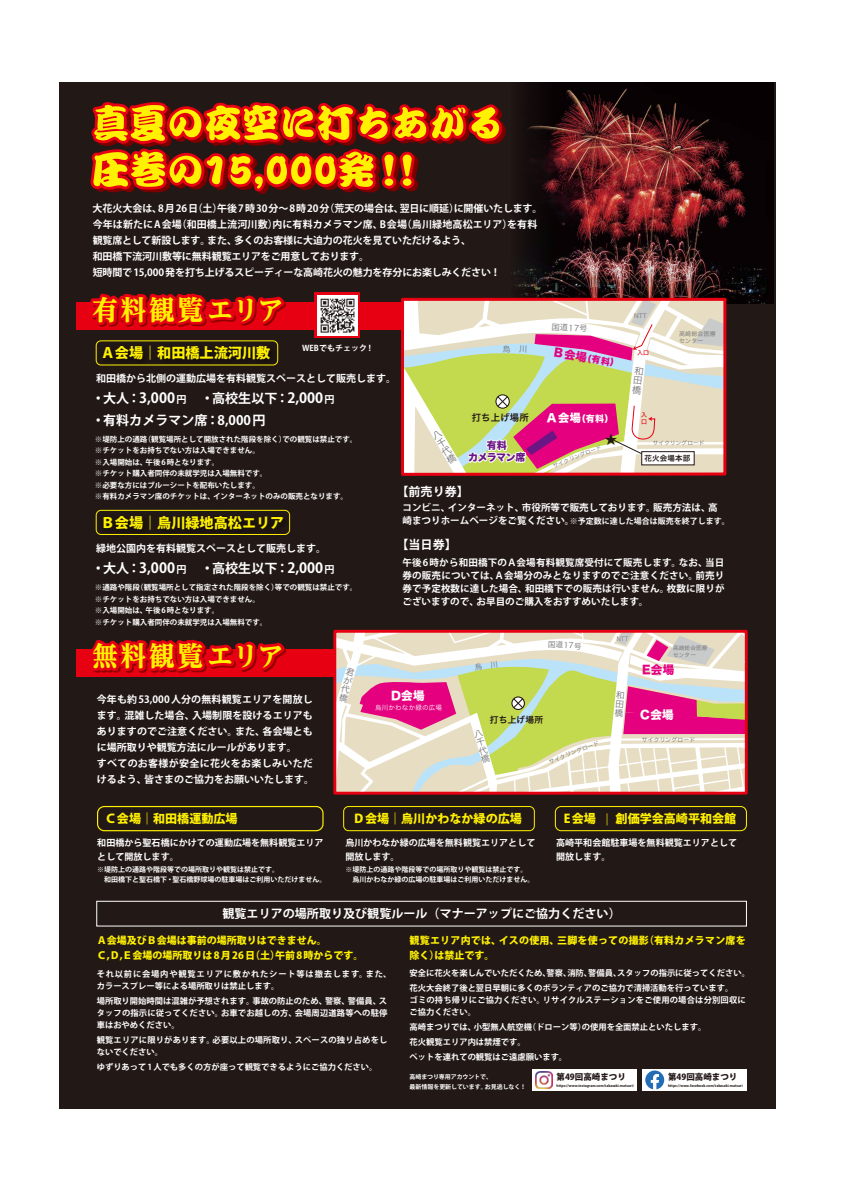
<style>
.page{position:relative;width:842px;height:1191px;background:#fff}
.page>*{position:absolute;margin:0;border:0;box-sizing:border-box;transform-origin:0 0}
.t1{font:800 27px "UD Reimin Pro";letter-spacing:.12em;color:#fff100;scale:.94 1}
.t2{font:800 14.1px "Koz Go Pro";color:#fff100}
.t3{font:700 13.1px/21.1px "Koz Go Pro";color:#fff}
.t4{font:500 12.4px "Jun 34 Pro";color:#221815}
.t5{font:700 12.1px "Koz Go Pro";color:#fff}
.t6{font:800 12.1px "Koz Go Pro";color:#fff100}
.t7{font:11.6px "Hira Kaku Std N W8";letter-spacing:.025em;color:#fff}
.t8{font:11.6px "Hira Kaku Std N W8";color:#e4007f}
.t9{font:700 10px/16px "Koz Go Pro";color:#fff}
.t10{font:800 10px/15px "Koz Go Pro";color:#fff100}
.t11{font:800 10px/15px "Koz Go Pro";letter-spacing:.02em;color:#fff100}
.t12{font:10px/12px "Hira Kaku Std N W8";letter-spacing:-.06em;color:#6b1685;text-align:center}
.t13{font:700 9.6px/13.1px "Koz Go Pro";color:#fff;text-align:justify}
.t14{font:9.3px "Hira Kaku Pro W6";letter-spacing:.025em;color:#221815}
.t15{font:9.3px/9.3px "Hira Kaku Pro W3";color:#727171;text-align:justify}
.t16{font:700 9.1px/14px "Koz Go Pro";color:#fff}
.t17{font:9px "Hira Kaku Std N W8";color:#e4007f}
.t18{font:9px "Hira Kaku Std N W8";color:#fff}
.t19{font:8.8px/8.8px "Hira Kaku Pro W3";color:#727171;text-align:justify}
.t20{font:8.7px "Hira Kaku Pro W6";letter-spacing:.025em;color:#221815}
.t21{font:800 8.5px "Koz Go Pro";color:#221815}
.t22{font:700 8.3px/12px "Koz Go Pro";color:#fff}
.t23{font:700 8.3px/12px "Koz Go Pro";letter-spacing:.095em;color:#fff}
.t24{font:700 8.3px/12px "Koz Go Pro";letter-spacing:.02em;color:#fff}
.t25{font:8.2px "Hira Kaku Pro W3";color:#727171}
.t26{font:700 8px "Koz Go Pro";color:#fff}
.t27{font:7.7px "Hira Kaku Pro W3";color:#727171}
.t28{font:700 7.5px/11.5px "Koz Go Pro";color:#fff}
.t29{font:7.5px "Hira Kaku Pro W6";letter-spacing:.025em;color:#221815}
.t30{font:700 7px/10px "Koz Go Pro";color:#fff}
.t31{font:6.6px "Hira Kaku Std N W3";letter-spacing:.025em;color:#fff}
.t32{font:700 6px/9.5px "Koz Go Pro";letter-spacing:-.015em;color:#fff}
.t33{font:6px/7.3px "Hira Kaku Pro W3";letter-spacing:.025em;color:#727171}
.t34{font:6px/6.1px "Hira Kaku Std N W5";color:#e60012}
.t35{font:5.8px "Hira Kaku Pro W3";letter-spacing:.025em;color:#717071}
.t36{font:5.6px "Hira Kaku Pro W3";letter-spacing:.025em;color:#717071}
.t37{font:5.6px/6.8px "Hira Kaku Pro W3";letter-spacing:.025em;color:#727171}
.t38{font:700 3.6px "Koz Go Pro";color:#221815}
.s1{font-size:11.2px}
.s2{font-size:14.1px}
.s3{font-size:10.1px}
.s4{font-size:9.6px}
</style>
<div class="page">
<div style="left:59px;top:82px;width:716px;height:1026px;background:#221815"></div>
<div style="left:76px;top:649px;width:334px;height:28px;background:#e60012"></div>
<img style="left:725px;top:83px;width:51px;height:226px">
<svg style="left:92px;top:640px;width:194px;height:33px"></svg>
<div style="left:97px;top:806px;width:227px;height:25px;border:1px solid #fff100;border-radius:7px"></div>
<div style="left:343px;top:806px;width:192px;height:25px;border:1px solid #fff100;border-radius:5px"></div>
<div style="left:555px;top:806px;width:192px;height:25px;border:1px solid #fff100;border-radius:6px"></div>
<div style="left:96px;top:901px;width:651px;height:25px;border:1px solid #fff"></div>
<div style="left:642px;top:1069px;width:104px;height:21px;background:#fff"></div>
<svg style="left:645px;top:1070px;width:19px;height:19px"></svg>
<div style="left:532px;top:1069px;width:104px;height:21px;background:#fff"></div>
<div style="left:333px;top:630px;width:415px;height:164px;border:3px solid #e60012"></div>
<svg style="left:401px;top:296px;width:327px;height:180px;background:#b30512"></svg>
<img style="left:95px;top:509px;width:196px;height:26px">
<div style="left:96px;top:510px;width:194px;height:25px;border:1px solid #fff100;border-radius:5px"></div>
<img style="left:535px;top:1071px;width:18px;height:17px">
<svg style="left:335px;top:631px;width:411px;height:162px;background:#e0c5b3"></svg>
<svg style="left:87px;top:82px;width:638px;height:391px"></svg>
<p class="t9" style="left:93px;top:201px;width:451px">大花火大会は、8月26日（土）午後7時30分～8時20分（荒天の場合は、翌日に順延）に開催いたします。今年は新たにA会場（和田橋上流河川敷）内に有料カメラマン席、B会場（烏川緑地高松エリア）を有料観覧席として新設します。また、多くのお客様に大迫力の花火を見ていただけるよう、<br>和田橋下流河川敷等に無料観覧エリアをご用意しております。<br>短時間で15,000発を打ち上げるスピーディーな高崎花火の魅力を存分にお楽しみください！</p>
<h1 class="t1" style="left:93px;top:287px;width:205px">有料観覧エリア</h1>
<h2 class="t2" style="left:101px;top:344px;width:171px">Ａ会場｜和田橋上流河川敷</h2>
<p class="t26" style="left:302px;top:343px;width:73px">WEBでもチェック！</p>
<p class="t9" style="left:96px;top:371px;width:302px">和田橋から北側の運動広場を有料観覧スペースとして販売します。</p>
<p class="t25" style="left:502px;top:341px;width:27px">烏　川</p>
<p class="t25" style="left:552px;top:319px;width:38px;rotate:3deg">国道17号</p>
<p class="t17" style="left:555px;top:347px;width:67px;rotate:10deg"><span class="s1">B会場</span>（有料）</p>
<p class="t33" style="left:634px;top:311px;width:14px">NTT</p>
<p class="t34" style="left:637px;top:350px;width:14px">入口</p>
<p class="t33" style="left:679px;top:329px;width:38px">高崎総合医療センター</p>
<h3 class="t3" style="left:92px;top:389px;width:244px">・大人：<span class="s2">3,000</span><span class="s3">円</span> 　・高校生以下：<span class="s2">2,000</span><span class="s3">円</span>・有料カメラマン席：8,000 円</h3>
<p class="t28" style="left:95px;top:433px;width:264px">※堤防上の通路（観覧場所として開放された階段を除く）での観覧は禁止です。※チケットをお持ちでない方は入場できません。<br>※入場開始は、午後 6 時となります。<br>※チケット購入者同伴の未就学児は入場無料です。<br>※必要な方にはブルーシートを配布いたします。<br>※有料カメラマン席のチケットは、インターネットのみの販売となります。</p>
<h2 class="t2" style="left:101px;top:513px;width:185px">Ｂ会場｜烏川緑地高松エリア</h2>
<p class="t9" style="left:96px;top:541px;width:232px">緑地公園内を有料観覧スペースとして販売します。</p>
<h3 class="t3" style="left:92px;top:558px;width:244px">・大人：<span class="s2">3,000</span><span class="s3">円</span> 　・高校生以下：<span class="s2">2,000</span><span class="s3">円</span></h3>
<p class="t28" style="left:95px;top:582px;width:264px">※通路や階段（観覧場所として指定された階段を除く）等での観覧は禁止です。※チケットをお持ちでない方は入場できません。<br>※入場開始は、午後 6 時となります。<br>※チケット購入者同伴の未就学児は入場無料です。</p>
<p class="t15" style="left:430px;top:432px;width:6px;rotate:-30deg">八千代橋</p>
<p class="t14" style="left:472px;top:409px;width:59px">打ち上げ場所</p>
<p class="t12" style="left:468px;top:440px;width:59px">有料<br>カメラマン席</p>
<p class="t18" style="left:547px;top:413px;width:68px"><span class="s1">A会場</span>（有料）</p>
<p class="t4" style="left:605px;top:429px;width:14px">★</p>
<p class="t36" style="left:551px;top:461px;width:53px;rotate:-21deg">サイクリングロード</p>
<p class="t34" style="left:641px;top:412px;width:7px">入口</p>
<p class="t36" style="left:653px;top:438px;width:53px">サイクリングロード</p>
<p class="t29" style="left:644px;top:451px;width:47px">花火会場本部</p>
<p class="t5" style="left:396px;top:483px;width:74px">【前売り券】</p>
<p class="t13" style="left:402px;top:501px;width:317px">コンビニ、インターネット、市役所等で販売しております。販売方法は、高</p>
<p class="t26" style="left:402px;top:516px;width:329px"><span class="s4">崎まつりホームページをご覧ください。</span>※予定数に達した場合は販売を終了します。</p>
<p class="t5" style="left:396px;top:536px;width:62px">【当日券】</p>
<p class="t13" style="left:402px;top:556px;width:324px">午後6時から和田橋下のＡ会場有料観覧席受付にて販売します。なお、当日券の販売については、Ａ会場分のみとなりますのでご注意ください。前売り券で予定枚数に達した場合、和田橋下での販売は行いません。枚数に限りがございますので、お早目のご購入をおすすめいたします。</p>
<h1 class="t1" style="left:93px;top:633px;width:205px">無料観覧エリア</h1>
<p class="t9" style="left:97px;top:692px;width:219px">今年も約 53,000 人分の無料観覧エリアを開放します。混雑した場合、入場制限を設けるエリアもありますのでご注意ください。また、各会場ともに場所取りや観覧方法にルールがあります。<br>すべてのお客様が安全に花火をお楽しみいただけるよう、皆さまのご協力をお願いいたします。</p>
<p class="t6" style="left:105px;top:811px;width:134px">Ｃ会場｜和田橋運動広場</p>
<p class="t16" style="left:97px;top:836px;width:228px">和田橋から聖石橋にかけての運動広場を無料観覧エリアとして開放します。</p>
<p class="t30" style="left:97px;top:865px;width:231px">※堤防上の通路や階段等での場所取りや観覧は禁止です。<br>　和田橋下と聖石橋下・聖石橋野球場の駐車場はご利用いただけません。</p>
<p class="t19" style="left:347px;top:666px;width:6px;rotate:15deg">君が代橋</p>
<p class="t7" style="left:391px;top:689px;width:35px">D会場</p>
<p class="t31" style="left:375px;top:702px;width:69px">烏川かわなか緑の広場</p>
<p class="t27" style="left:548px;top:637px;width:35px;rotate:3deg">国道17号</p>
<p class="t20" style="left:490px;top:711px;width:55px">打ち上げ場所</p>
<p class="t19" style="left:473px;top:730px;width:6px;rotate:-16deg">八千代橋</p>
<p class="t35" style="left:547px;top:757px;width:55px;rotate:-21deg">サイクリングロード</p>
<p class="t37" style="left:673px;top:644px;width:36px">高崎総合医療センター</p>
<p class="t8" style="left:642px;top:663px;width:34px">E会場</p>
<p class="t7" style="left:640px;top:708px;width:35px">C会場</p>
<p class="t35" style="left:642px;top:735px;width:55px">サイクリングロード</p>
<p class="t6" style="left:353px;top:811px;width:170px">Ｄ会場｜烏川かわなか緑の広場</p>
<p class="t16" style="left:345px;top:836px;width:192px">烏川かわなか緑の広場を無料観覧エリアとして開放します。</p>
<p class="t30" style="left:345px;top:865px;width:191px">※堤防上の通路や階段等での場所取りや観覧は禁止です。　烏川かわなか緑の広場の駐車場はご利用いただけません。</p>
<p class="t6" style="left:564px;top:811px;width:174px">E 会場 ｜ 創価学会高崎平和会館</p>
<p class="t16" style="left:556px;top:836px;width:183px">高崎平和会館駐車場を無料観覧エリアとして開放します。</p>
<p class="t5" style="left:222px;top:906px;width:400px">観覧エリアの場所取り及び観覧ルール（マナーアップにご協力ください）</p>
<p class="t10" style="left:97px;top:933px;width:268px">Ａ会場及びＢ会場は事前の場所取りはできません。<br>Ｃ,Ｄ,Ｅ会場の場所取りは 8 月 26 日（土）午前 8 時からです。</p>
<p class="t23" style="left:97px;top:968px;width:296px">それ以前に会場内や観覧エリアに敷かれたシート等は撤去します。また、カラースプレー等による場所取りは禁止します。</p>
<p class="t22" style="left:97px;top:995px;width:292px;text-align:justify">場所取り開始時間は混雑が予想されます。事故の防止のため、警察、警備員、スタッフの指示に従ってください。お車でお越しの方、会場周辺道路等への駐停車はおやめください。</p>
<p class="t22" style="left:97px;top:1034px;width:292px">観覧エリアに限りがあります。必要以上の場所取り、スペースの独り占めをしないでください。</p>
<p class="t22" style="left:97px;top:1061px;width:282px">ゆずりあって 1 人でも多くの方が座って観覧できるようにご協力ください。</p>
<p class="t11" style="left:410px;top:933px;width:338px">観覧エリア内では、イスの使用、三脚を使っての撮影（有料カメラマン席を除く）は禁止です。</p>
<p class="t22" style="left:410px;top:965px;width:342px;line-height:15px">安全に花火を楽しんでいただくため、警察、消防、警備員、スタッフの指示に従ってください。花火大会終了後と翌日早朝に多くのボランティアのご協力で清掃活動を行っています。</p>
<p class="t24" style="left:410px;top:994px;width:338px">ゴミの持ち帰りにご協力ください。リサイクルステーションをご使用の場合は分別回収にご協力ください。</p>
<p class="t22" style="left:410px;top:1019px;width:298px;line-height:15px">高崎まつりでは、小型無人航空機（ドローン等）の使用を全面禁止といたします。花火観覧エリア内は禁煙です。<br>ペットを連れての観覧はご遠慮願います。</p>
<p class="t32" style="left:409px;top:1072px;width:118px">高崎まつり専用アカウントで、<br>最新情報を更新しています。お見逃しなく！</p>
<p class="t21" style="left:668px;top:1071px;width:71px">第49回高崎まつり</p>
<p class="t21" style="left:556px;top:1071px;width:71px">第49回高崎まつり</p>
<p class="t38" style="left:556px;top:1083px;width:79px">https://www.instagram.com/takasaki.matsuri/</p>
<p class="t38" style="left:668px;top:1083px;width:76px">https://www.facebook.com/takasaki.matsuri</p>
</div>
